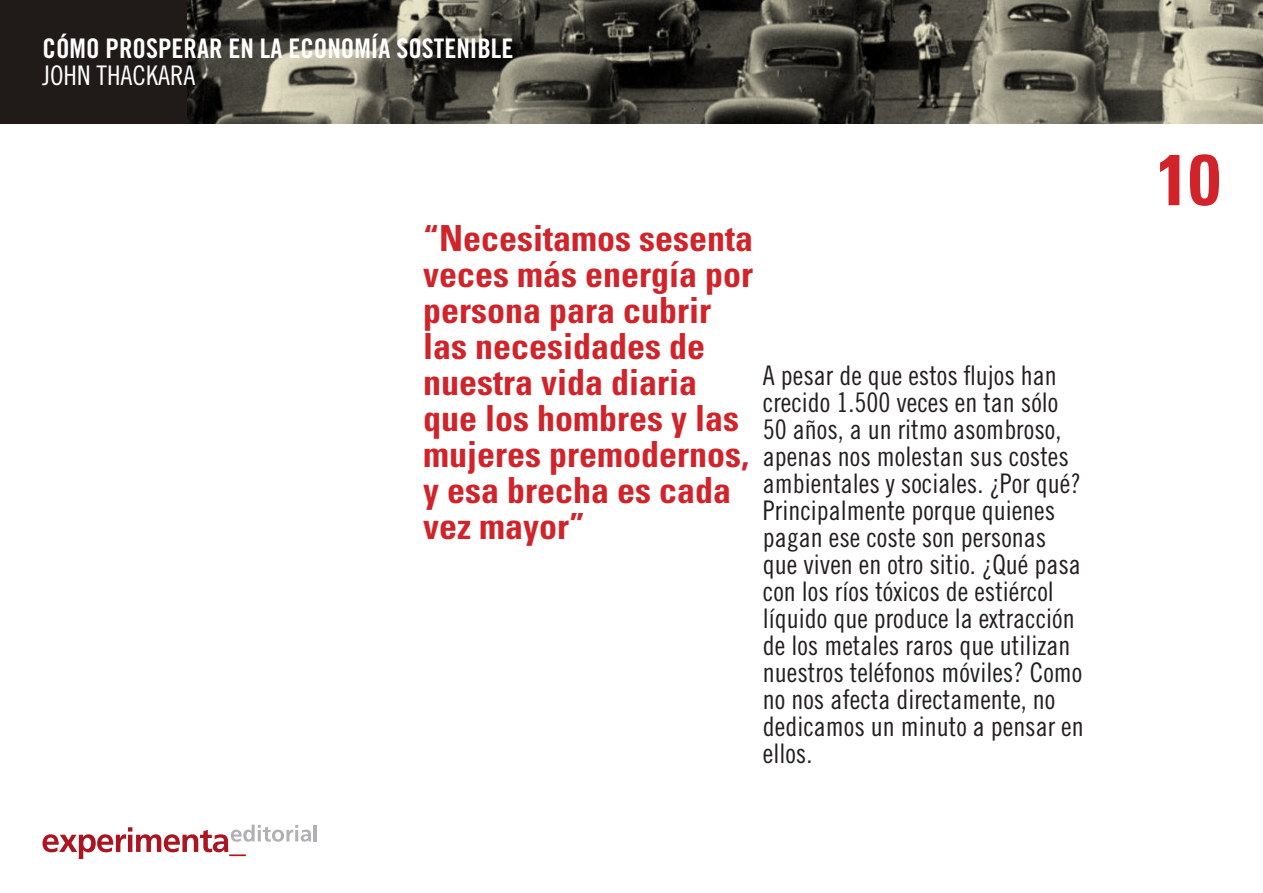
<style>
.page{position:relative;width:1263px;height:893px;background:#fff}
.page>*{position:absolute;margin:0;border:0;box-sizing:border-box;transform-origin:0 0}
.extracto{font:700 condensed 72px "Univers LT Std";color:#d1232a}
.extracto-2{font:700 condensed 36px/36px "Univers LT Std";color:#d1232a}
.Side{font:27px/27px "Trade Gothic LT Std Cn 18";color:#231f20}
.t1{font:27px "Trade Gothic LT Std Bd Cn 20";color:#fff}
.t2{font:27px "Trade Gothic LT Std Cn 18";color:#fff}
</style>
<div class="page">
<svg style="left:0;top:0;width:1263px;height:123px;background:#4e4c43"></svg>
<svg style="left:43px;top:825px;width:268px;height:34px"></svg>
<hr style="left:314px;top:825px;width:3px;height:16px;background:#b0b0b5">
<p class="t1" style="left:43px;top:32px;width:472px">CÓMO PROSPERAR EN LA ECONOMÍA SOSTENIBLE</p>
<p class="t2" style="left:43px;top:59px;width:154px">JOHN THACKARA</p>
<p class="extracto-2" style="left:423px;top:220px;width:331px">“Necesitamos sesenta veces más energía por persona para cubrir las necesidades de nuestra vida diaria que los hombres y las mujeres premodernos, y esa brecha es cada vez mayor”</p>
<p class="Side" style="left:763px;top:362px;width:322px">A pesar de que estos flujos han crecido 1.500 veces en tan sólo<br>50 años, a un ritmo asombroso, apenas nos molestan sus costes ambientales y sociales. ¿Por qué?<br>Principalmente porque quienes pagan ese coste son personas que viven en otro sitio. ¿Qué pasa con los ríos tóxicos de estiércol líquido que produce la extracción de los metales raros que utilizan nuestros teléfonos móviles? Como no nos afecta directamente, no dedicamos un minuto a pensar en ellos.</p>
<p class="extracto" style="left:1156px;top:135px;width:65px">10</p>
</div>
